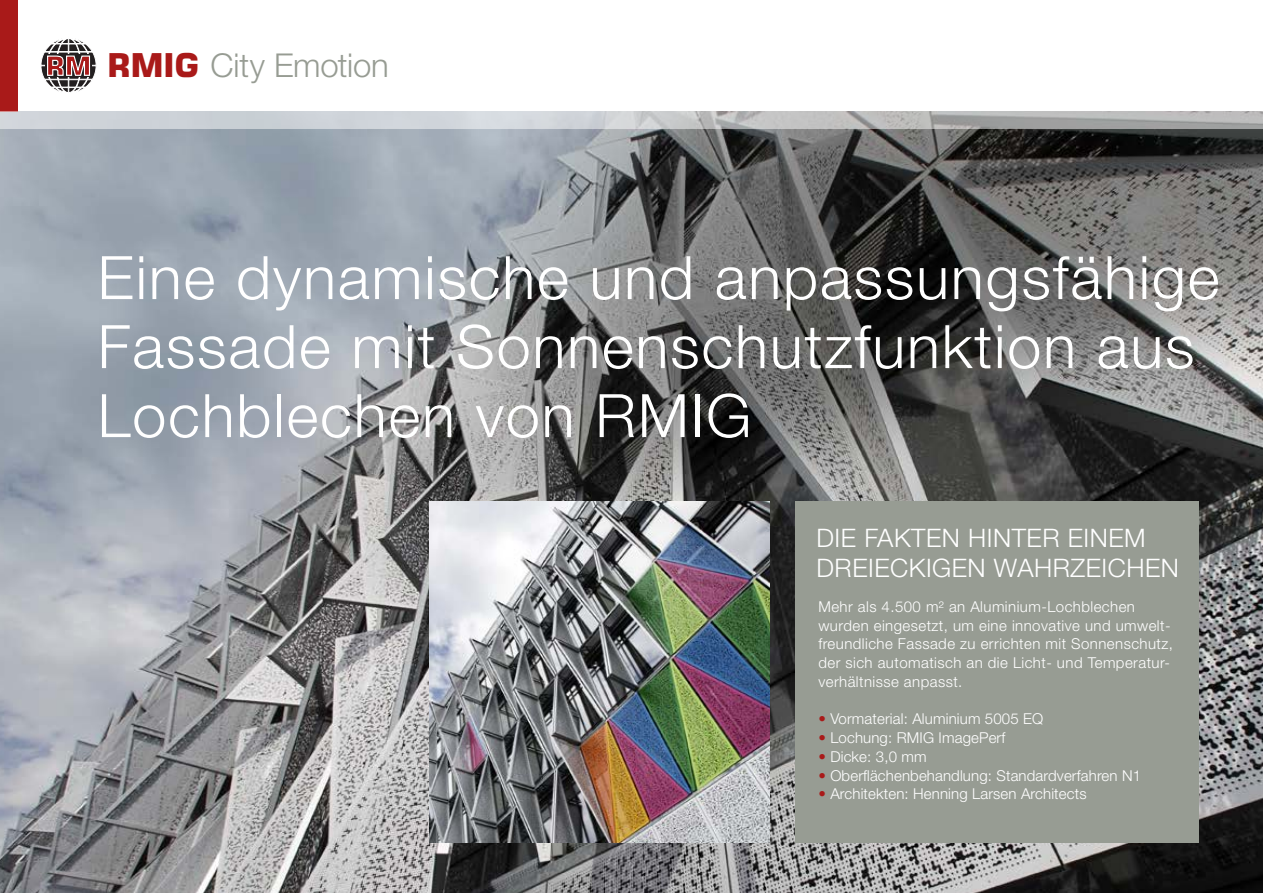
<style>
.page{position:relative;width:1263px;height:893px;background:#fff}
.page>*{position:absolute;margin:0;border:0;box-sizing:border-box;transform-origin:0 0}
.t1{font:300 60px/69px "Helvetica Neue LT Std";letter-spacing:.03em;color:#fff}
.t2{font:300 32.85px "Helvetica Neue";letter-spacing:-.005em;color:#979c93}
.t3{font:300 25.5px/30px "Helvetica Neue LT Std";letter-spacing:.02em;color:#fff}
.t4{font:300 15px/18.8px "Helvetica Neue LT Std";letter-spacing:.03em;color:#fff}
.t5{font:300 15px "Helvetica Neue LT Std";letter-spacing:.01em;color:#fff}
.s1{font-family:"Square 721 BT";font-weight:700;color:#a91a19}
.s2{color:#a91a19}
</style>
<div class="page">
<img style="left:0;top:129px;width:1263px;height:764px">
<div style="left:795px;top:501px;width:404px;height:341px;background:#979c93"></div>
<img style="left:429px;top:501px;width:341px;height:341px">
<svg style="left:41px;top:39px;width:55px;height:54px"></svg>
<div style="left:0;top:0;width:17px;height:112px;background:#a91a19"></div>
<svg style="left:0;top:112px;width:1263px;height:17px;background:#c1c4c6"></svg>
<h2 class="t2" style="left:107px;top:46px;width:283px"><span class="s1">RMIG</span> City Emotion</h2>
<h1 class="t1" style="left:98px;top:242px;width:1123px">Eine dynamische und anpassungsfähige<br>Fassade mit Sonnenschutzfunktion aus<br>Lochblechen von RMIG</h1>
<h3 class="t3" style="left:816px;top:522px;width:364px">DIE FAKTEN HINTER EINEM<br>DREIECKIGEN WAHRZEICHEN</h3>
<p class="t4" style="left:818px;top:597px;width:356px">Mehr als 4.500 m² an Aluminium-Lochblechen wurden eingesetzt, um eine innovative und umwelt&shy;freundliche Fassade zu errichten mit Sonnenschutz, der sich automatisch an die Licht- und Temperatur&shy;verhältnisse anpasst.</p>
<p class="t5" style="left:818px;top:710px;width:227px"><span class="s2">•</span> Vormaterial: Aluminium 5005 EQ</p>
<p class="t5" style="left:818px;top:729px;width:188px"><span class="s2">•</span> Lochung: RMIG ImagePerf</p>
<p class="t4" style="left:818px;top:747px;width:110px"><span class="s2">•</span> Dicke: 3,0 mm</p>
<p class="t5" style="left:818px;top:766px;width:324px"><span class="s2">•</span> Oberflächenbehandlung: Standardverfahren N1</p>
<p class="t5" style="left:818px;top:785px;width:270px"><span class="s2">•</span> Architekten: Henning Larsen Architects</p>
</div>
